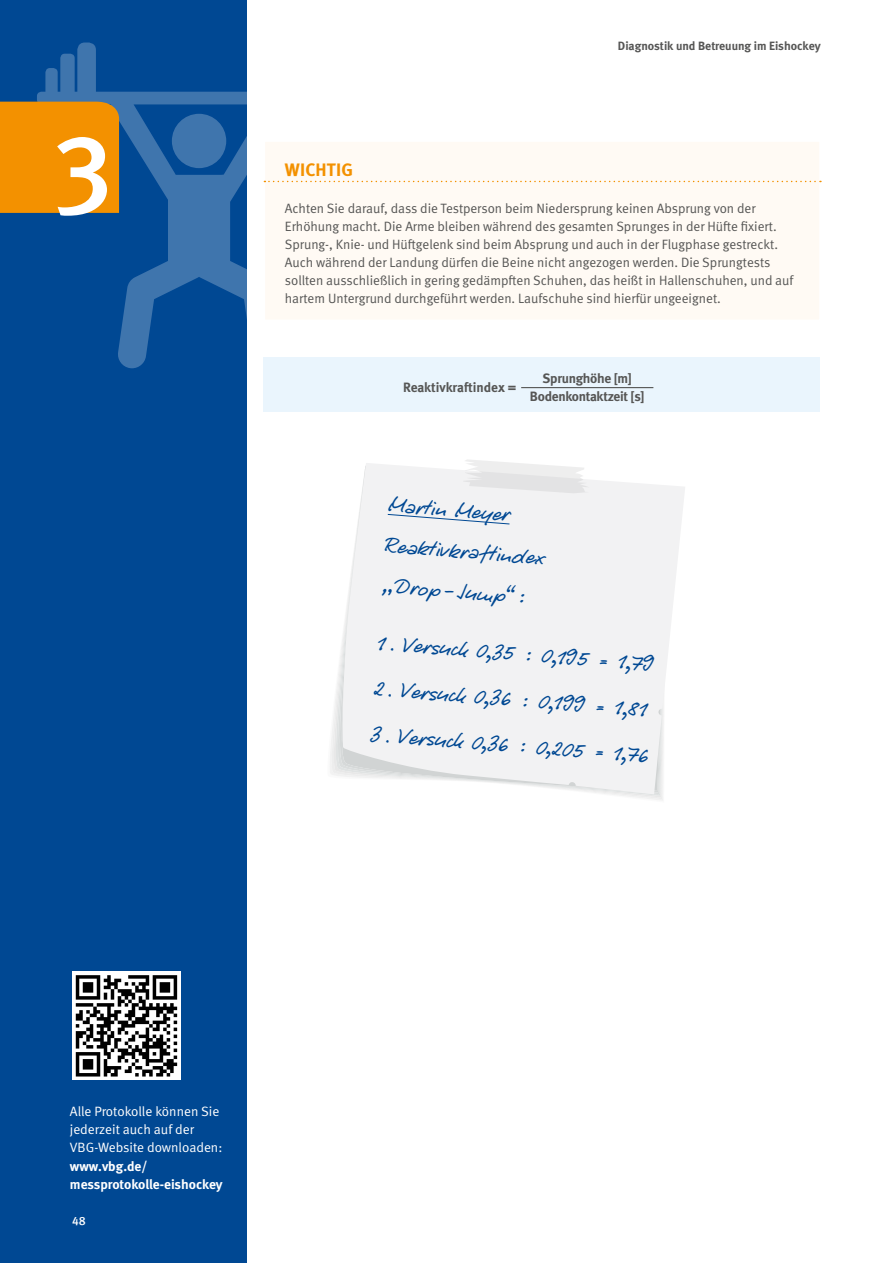
<style>
.page{position:relative;width:893px;height:1263px;background:#fff}
.page>*{position:absolute;margin:0;border:0;box-sizing:border-box;transform-origin:0 0}
.t1{font:500 111.9px "DGUV Meta";color:#fff}
.t2{font:22.5px/40.3px "Pecherkursiv";color:#004893}
.Headline{font:700 18px "DGUV Meta";letter-spacing:.01em;color:#f39100}
.Fließtext{font:13.5px/18.1px "DGUV Meta";color:#565655}
.Fließtext-2{font:13.5px/18.1px "DGUV Meta";color:#fff}
.Fließtext-3{font:700 13.5px/18.1px "DGUV Meta";letter-spacing:-.005em;color:#fff}
.t3{font:700 13.5px/18px "DGUV Meta";letter-spacing:-.02em;color:#565655;text-align:center}
.t4{font:700 13.5px "DGUV Meta";color:#565655}
.t5{font:700 12px "DGUV Meta";color:#565655}
.t6{font:500 12px "DGUV Meta";color:#fff}
</style>
<div class="page">
<div style="left:0;top:0;width:247px;height:1263px;background:#004893"></div>
<svg style="left:37px;top:43px;width:227px;height:325px"></svg>
<div style="left:0;top:102px;width:119px;height:111px;background:#f39100"></div>
<div style="left:264px;top:140px;width:557px;height:181px;background:#fffaf4;border:2px solid #fff"></div>
<svg style="left:264px;top:181px;width:557px;height:1px"></svg>
<svg style="left:331px;top:655px;width:10px;height:121px"></svg>
<svg style="left:341px;top:463px;width:344px;height:331px"></svg>
<svg style="left:387px;top:514px;width:123px;height:10px"></svg>
<svg style="left:457px;top:460px;width:134px;height:34px"></svg>
<div style="left:264px;top:357px;width:556px;height:54px;background:#eaf5fd"></div>
<hr style="left:521px;top:387px;width:132px;height:1px;background:#565655">
<svg style="left:72px;top:972px;width:109px;height:108px;background:#f5f5f5"></svg>
<svg style="left:76px;top:975px;width:101px;height:101px;background:#7d7d7d"></svg>
<h1 class="t1" style="left:53px;top:109px;width:62px">3</h1>
<p class="t5" style="left:618px;top:39px;width:204px">Diagnostik und Betreuung im Eishockey</p>
<p class="Headline" style="left:285px;top:159px;width:69px">WICHTIG</p>
<p class="Fließtext" style="left:285px;top:199px;width:510px">Achten Sie darauf, dass die Testperson beim Niedersprung keinen Absprung von der Erhöhung macht. Die Arme bleiben während des gesamten Sprunges in der Hüfte fixiert.<br>Sprung-, Knie- und Hüftgelenk sind beim Absprung und auch in der Flugphase gestreckt.<br>Auch während der Landung dürfen die Beine nicht angezogen werden. Die Sprungtests sollten ausschließlich in gering gedämpften Schuhen, das heißt in Hallenschuhen, und auf hartem Untergrund durchgeführt werden. Laufschuhe sind hierfür ungeeignet.</p>
<p class="t4" style="left:403px;top:379px;width:115px">Reaktivkraftindex =</p>
<p class="t3" style="left:530px;top:369px;width:116px">Sprunghöhe [m]<br>Bodenkontaktzeit [s]</p>
<h2 class="t2" style="left:390px;top:484px;width:162px;rotate:5deg">Martin Meyer<br>Reaktivkraftindex „Drop-Jump“:</h2>
<h2 class="t2" style="left:380px;top:622px;width:279px;rotate:5deg">1. Versuch 0,35 : 0,195 = 1,79</h2>
<h2 class="t2" style="left:376px;top:668px;width:276px;rotate:5deg">2. Versuch 0,36 : 0,199 = 1,81</h2>
<h2 class="t2" style="left:372px;top:713px;width:281px;rotate:5deg">3. Versuch 0,36 : 0,205 = 1,76</h2>
<p class="Fließtext-2" style="left:70px;top:1103px;width:151px">Alle Protokolle können Sie</p>
<p class="Fließtext-2" style="left:70px;top:1121px;width:154px">jederzeit auch auf der<br>VBG-Website downloaden:</p>
<p class="Fließtext-3" style="left:70px;top:1157px;width:154px">www.vbg.de/ messprotokolle-eishockey</p>
<p class="t6" style="left:72px;top:1213px;width:15px">48</p>
</div>
